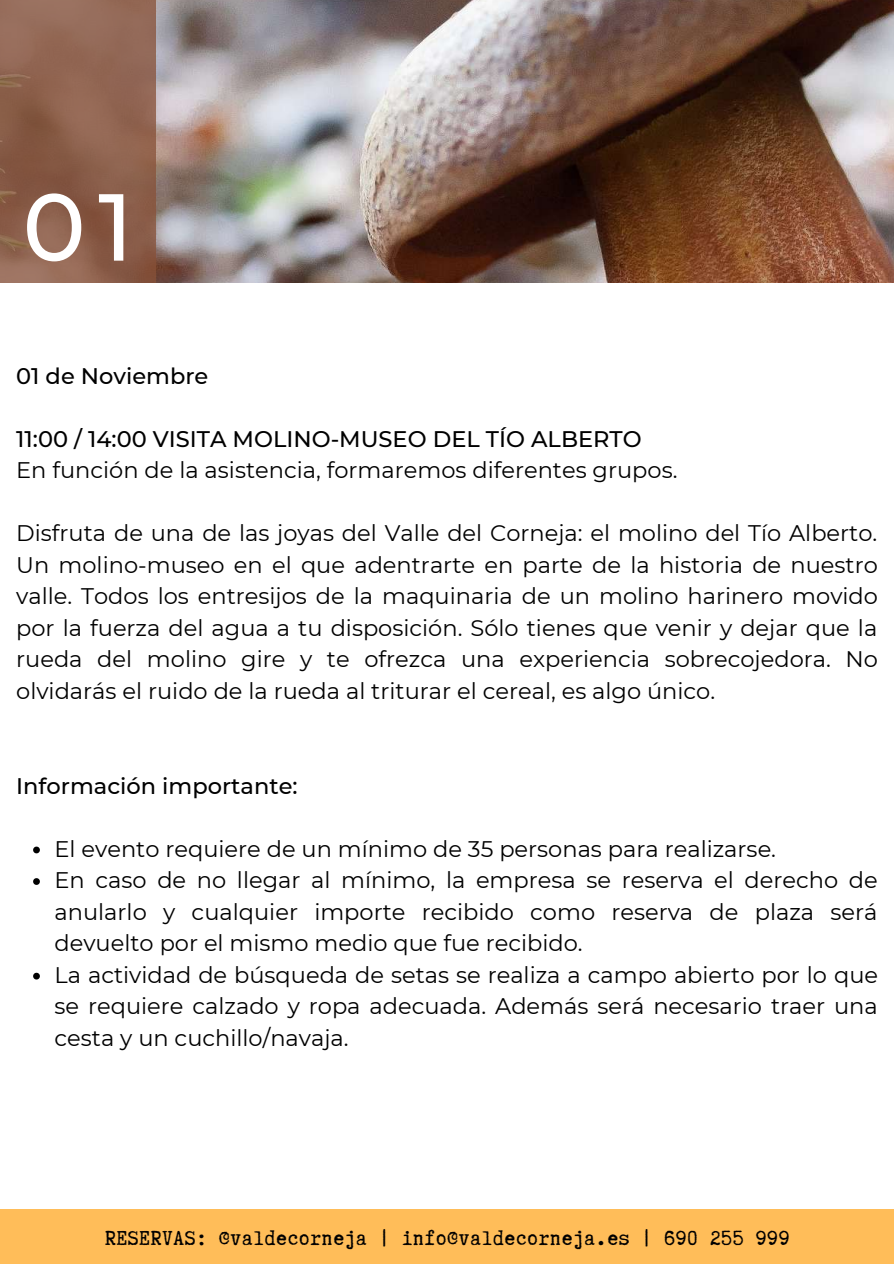
<style>
.page{position:relative;width:894px;height:1264px;background:#fff}
.page>*{position:absolute;margin:0;border:0;box-sizing:border-box;transform-origin:0 0}
.t1{font:500 94.95px "Montserrat";color:#fff}
.t2{font:24px "Truetypewriter Polygl OTT";letter-spacing:.03em;color:#000}
.t3{font:22.5px/31.5px "Montserrat";color:#000}
.t4{font:500 22.5px "Montserrat";color:#000}
</style>
<div class="page">
<img style="left:155px;top:0;width:738px;height:283px">
<svg style="left:33px;top:846px;width:7px;height:7px"></svg>
<svg style="left:33px;top:878px;width:7px;height:6px"></svg>
<svg style="left:33px;top:972px;width:7px;height:7px"></svg>
<div style="left:0;top:1209px;width:893px;height:54px;background:#ffbd59"></div>
<svg style="left:0;top:0;width:155px;height:283px;background:#8e624e"></svg>
<h1 class="t1" style="left:22px;top:169px;width:112px">01</h1>
<p class="t4" style="left:16px;top:362px;width:194px">01 de Noviembre</p>
<p class="t4" style="left:16px;top:425px;width:626px">11:00 / 14:00 VISITA MOLINO-MUSEO DEL TÍO ALBERTO</p>
<p class="t3" style="left:16px;top:454px;width:662px">En función de la asistencia, formaremos diferentes grupos.</p>
<p class="t3" style="left:16px;top:517px;width:863px;text-align:justify">Disfruta de una de las joyas del Valle del Corneja: el molino del Tío Alberto.<br>Un molino-museo en el que adentrarte en parte de la historia de nuestro valle. Todos los entresijos de la maquinaria de un molino harinero movido por la fuerza del agua a tu disposición. Sólo tienes que venir y dejar que la rueda del molino gire y te ofrezca una experiencia sobrecojedora. No olvidarás el ruido de la rueda al triturar el cereal, es algo único.</p>
<p class="t4" style="left:16px;top:771px;width:283px">Información importante:</p>
<p class="t3" style="left:54px;top:833px;width:824px">El evento requiere de un mínimo de 35 personas para realizarse.<br>En caso de no llegar al mínimo, la empresa se reserva el derecho de anularlo y cualquier importe recibido como reserva de plaza será devuelto por el mismo medio que fue recibido.<br>La actividad de búsqueda de setas se realiza a campo abierto por lo que se requiere calzado y ropa adecuada. Además será necesario traer una cesta y un cuchillo/navaja.</p>
<p class="t2" style="left:105px;top:1225px;width:685px">RESERVAS: @valdecorneja | info@valdecorneja.es | 690 255 999</p>
</div>
